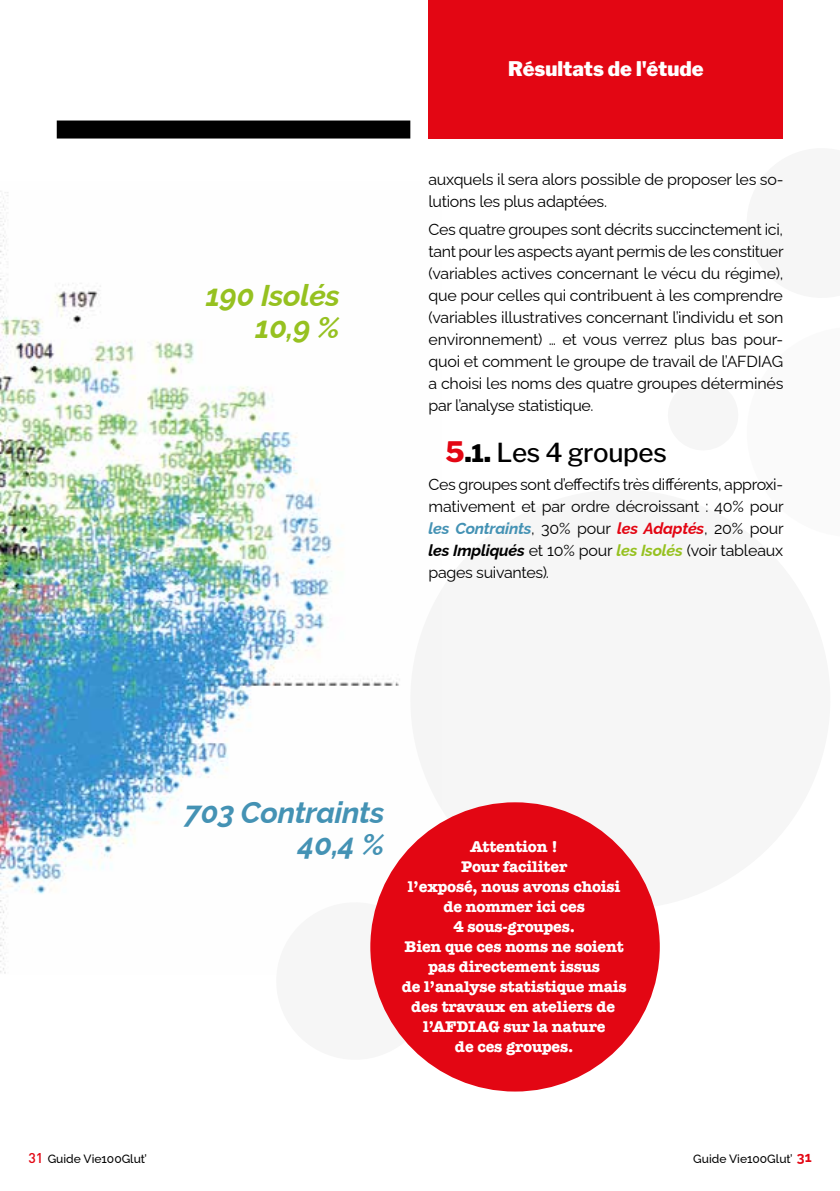
<style>
.page{position:relative;width:840px;height:1191px;background:#fff}
.page>*{position:absolute;margin:0;border:0;box-sizing:border-box;transform-origin:0 0}
.t1{font:italic 700 30px/32px "Raleway";letter-spacing:-.01em;color:#4492b4;text-align:right}
.t2{font:italic 700 30px/32px "Raleway";letter-spacing:-.01em;color:#96c120;text-align:right}
.t3{font:500 26px "Libre Franklin";letter-spacing:-.01em;color:#000}
.t4{font:900 20px "Libre Franklin";color:#fff}
.t5{font:16px/22px "Raleway";letter-spacing:-.015em;color:#000;text-align:justify}
.t6{font:700 16px/20px "American Typewriter";letter-spacing:-.01em;color:#fff;text-align:center}
.t7{font:500 12px "Raleway";color:#000}
.s1{font-weight:800;font-size:28px;color:#e30613}
.s2{font-weight:800;font-size:28px}
.s3{font-weight:800;font-size:24px}
.s4{font-weight:700;font-style:italic;color:#4492b4}
.s5{font-weight:700;font-style:italic;color:#e30613}
.s6{font-weight:700;font-style:italic}
.s7{font-weight:700;font-style:italic;color:#96c120}
.s8{font-style:italic}
.s9{font-family:"DIN Pro";font-size:14px;color:#e30613}
.s10{font-weight:700;font-size:14px;color:#e30613}
</style>
<div class="page">
<img style="left:0;top:191px;width:380px;height:783px">
<div style="left:428px;top:0;width:354px;height:138px;background:#e30613"></div>
<div style="left:57px;top:120px;width:353px;height:18px;background:#000"></div>
<svg style="left:265px;top:891px;width:175px;height:180px"></svg>
<div style="left:370px;top:802px;width:289px;height:289px;background:#e30613;border-radius:50%"></div>
<h1 class="t2" style="left:206px;top:276px;width:136px">190 Isolés<br>10,9 %</h1>
<p class="t4" style="left:507px;top:57px;width:197px">Résultats de l'étude</p>
<p class="t5" style="left:428px;top:167px;width:356px">auxquels il sera alors possible de proposer les so&shy;lutions les plus adaptées.</p>
<p class="t5" style="left:428px;top:216px;width:356px">Ces quatre groupes sont décrits succinctement ici, tant pour les aspects ayant permis de les constituer (variables actives concernant le vécu du régime), que pour celles qui contribuent à les comprendre (variables illustratives concernant l’individu et son environnement) … et vous verrez plus bas pour&shy;quoi et comment le groupe de travail de l’AFDIAG a choisi les noms des quatre groupes déterminés par l’analyse statistique.</p>
<h2 class="t3" style="left:445px;top:437px;width:223px"><span class="s1">5</span><span class="s2">.</span><span class="s3">1</span><span class="s2">.</span> Les 4 groupes</h2>
<p class="t5" style="left:428px;top:471px;width:356px">Ces groupes sont d’effectifs très différents, approxi&shy;mativement et par ordre décroissant : 40% pour <span class="s4">les Contraints</span>, 30% pour <span class="s5">les Adaptés</span>, 20% pour <span class="s6">les Impliqués</span> et 10% pour <span class="s7">les Isolés</span> (voir tableaux pages suivantes)<span class="s8">.</span></p>
<h1 class="t1" style="left:184px;top:793px;width:201px">703 Contraints<br>40,4 %</h1>
<p class="t6" style="left:401px;top:836px;width:226px">Attention !<br>Pour faciliter<br>l’exposé, nous avons choisi de nommer ici ces<br>4 sous-groupes.<br>Bien que ces noms ne soient pas directement issus<br>de l’analyse statistique mais des travaux en ateliers de l’AFDIAG sur la nature<br>de ces groupes.</p>
<p class="t7" style="left:28px;top:1148px;width:120px"><span class="s9">31</span> Guide Vie100Glut’</p>
<p class="t7" style="left:693px;top:1148px;width:120px">Guide Vie100Glut’ <span class="s10">31</span></p>
</div>
